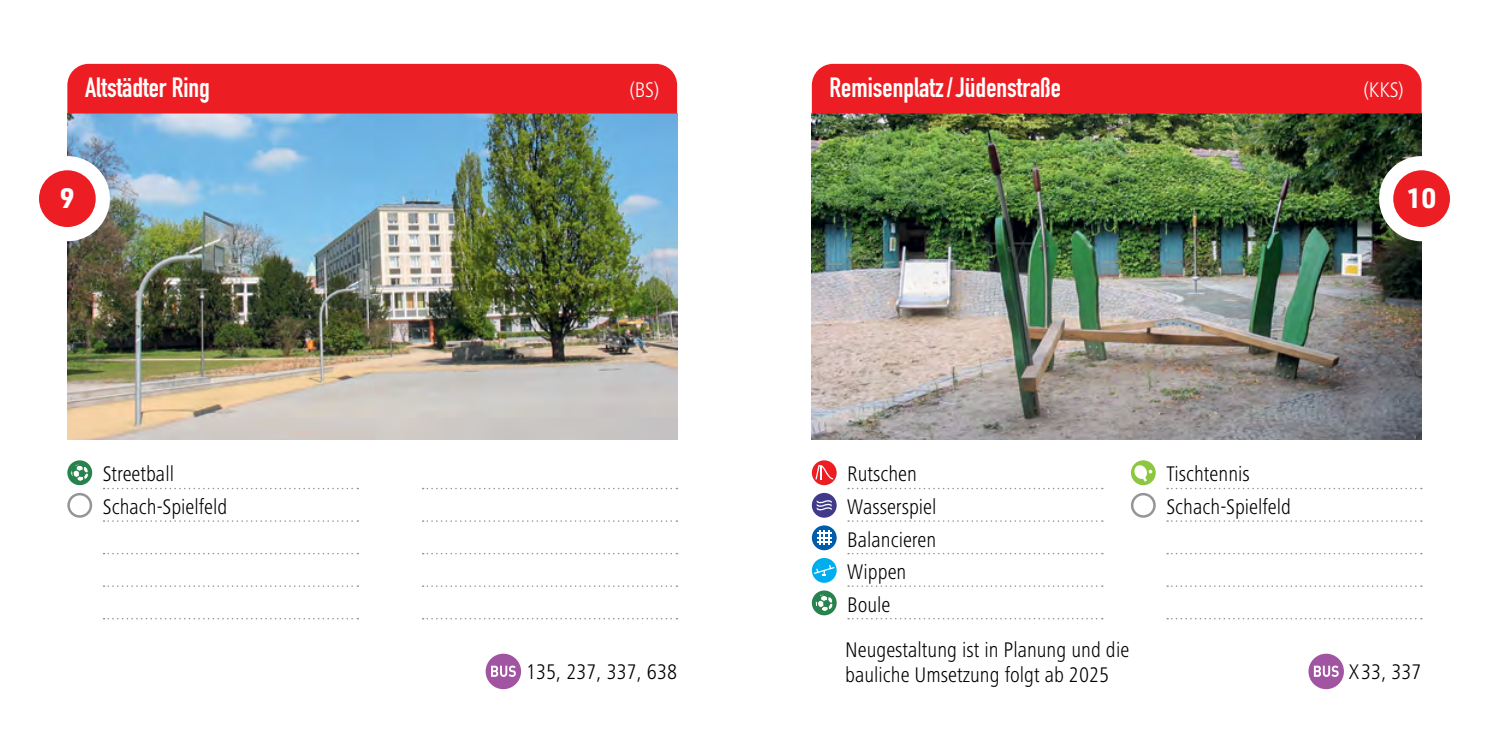
<style>
.page{position:relative;width:1489px;height:745px;background:#fff}
.page>*{position:absolute;margin:0;border:0;box-sizing:border-box;transform-origin:0 0}
.t1{font:700 27.5px "DIN Condensed";color:#fff}
.t2{font:700 27.5px "URWDIN";color:#fff}
.t3{font:300 condensed 22px/32.5px "Frutiger Next Pro";color:#000}
.t4{font:300 condensed 22px "Frutiger Next Pro";color:#fff}
</style>
<div class="page">
<img style="left:67px;top:113px;width:610px;height:326px">
<svg style="left:104px;top:487px;width:254px;height:2px"></svg>
<svg style="left:104px;top:520px;width:254px;height:1px"></svg>
<svg style="left:104px;top:552px;width:254px;height:2px"></svg>
<svg style="left:104px;top:585px;width:254px;height:1px"></svg>
<svg style="left:104px;top:618px;width:254px;height:1px"></svg>
<div style="left:67px;top:460px;width:25px;height:25px;background:#27824d;border-radius:50%"></div>
<svg style="left:71px;top:463px;width:18px;height:19px"></svg>
<div style="left:67px;top:492px;width:25px;height:25px;border:2px solid #939598;border-radius:50%"></div>
<svg style="left:422px;top:487px;width:255px;height:2px"></svg>
<svg style="left:422px;top:520px;width:255px;height:1px"></svg>
<svg style="left:422px;top:553px;width:255px;height:1px"></svg>
<svg style="left:422px;top:585px;width:255px;height:1px"></svg>
<svg style="left:422px;top:618px;width:255px;height:1px"></svg>
<div style="left:485px;top:653px;width:36px;height:35px;background:#a154a1;border-radius:50%"></div>
<svg style="left:491px;top:665px;width:25px;height:11px"></svg>
<div style="left:67px;top:64px;width:610px;height:49px;background:#ed1d24"></div>
<div style="left:25px;top:156px;width:85px;height:85px;background:#fff;border-radius:50%"></div>
<div style="left:39px;top:170px;width:57px;height:57px;background:#ed1d24;border-radius:50%"></div>
<svg style="left:848px;top:487px;width:254px;height:2px"></svg>
<svg style="left:848px;top:520px;width:254px;height:1px"></svg>
<svg style="left:848px;top:552px;width:254px;height:2px"></svg>
<svg style="left:848px;top:585px;width:254px;height:1px"></svg>
<svg style="left:848px;top:618px;width:254px;height:1px"></svg>
<svg style="left:811px;top:460px;width:25px;height:25px"></svg>
<svg style="left:815px;top:465px;width:18px;height:14px"></svg>
<div style="left:811px;top:492px;width:25px;height:25px;background:#413a8b;border-radius:50%"></div>
<svg style="left:816px;top:500px;width:15px;height:11px"></svg>
<div style="left:811px;top:525px;width:25px;height:25px;background:#005dac;border-radius:50%"></div>
<svg style="left:817px;top:530px;width:14px;height:15px"></svg>
<svg style="left:811px;top:557px;width:25px;height:25px"></svg>
<svg style="left:813px;top:564px;width:21px;height:11px"></svg>
<svg style="left:811px;top:590px;width:25px;height:25px"></svg>
<svg style="left:815px;top:593px;width:18px;height:19px"></svg>
<svg style="left:1166px;top:487px;width:255px;height:2px"></svg>
<svg style="left:1166px;top:520px;width:255px;height:1px"></svg>
<svg style="left:1166px;top:552px;width:255px;height:2px"></svg>
<svg style="left:1166px;top:585px;width:255px;height:1px"></svg>
<svg style="left:1166px;top:618px;width:255px;height:1px"></svg>
<svg style="left:1130px;top:460px;width:25px;height:25px"></svg>
<svg style="left:1133px;top:464px;width:19px;height:17px"></svg>
<div style="left:1130px;top:492px;width:25px;height:25px;border:2px solid #939598;border-radius:50%"></div>
<div style="left:1308px;top:653px;width:35px;height:35px;background:#a154a1;border-radius:50%"></div>
<svg style="left:1313px;top:665px;width:25px;height:11px"></svg>
<img style="left:811px;top:113px;width:610px;height:326px">
<div style="left:811px;top:64px;width:610px;height:49px;background:#ed1d24"></div>
<div style="left:1378px;top:156px;width:85px;height:85px;background:#fff;border-radius:50%"></div>
<div style="left:1393px;top:170px;width:56px;height:57px;background:#ed1d24;border-radius:50%"></div>
<p class="t1" style="left:85px;top:69px;width:126px">Altstädter Ring</p>
<p class="t4" style="left:629px;top:77px;width:31px">(BS)</p>
<p class="t2" style="left:60px;top:180px;width:16px">9</p>
<p class="t3" style="left:103px;top:457px;width:126px">Streetball<br>Schach-Spielfeld</p>
<p class="t3" style="left:526px;top:655px;width:152px">135, 237, 337, 638</p>
<p class="t1" style="left:829px;top:69px;width:233px">Remisenplatz / Jüdenstraße</p>
<p class="t4" style="left:1363px;top:77px;width:42px">(KKS)</p>
<p class="t2" style="left:1406px;top:180px;width:31px">10</p>
<p class="t3" style="left:847px;top:457px;width:91px">Rutschen<br>Wasserspiel<br>Balancieren<br>Wippen<br>Boule</p>
<p class="t3" style="left:1166px;top:457px;width:126px">Tischtennis<br>Schach-Spielfeld</p>
<p class="t3" style="left:845px;top:636px;width:286px;line-height:25px">Neugestaltung ist in Planung und die bauliche Umsetzung folgt ab 2025</p>
<p class="t3" style="left:1348px;top:655px;width:74px">X 33, 337</p>
</div>
